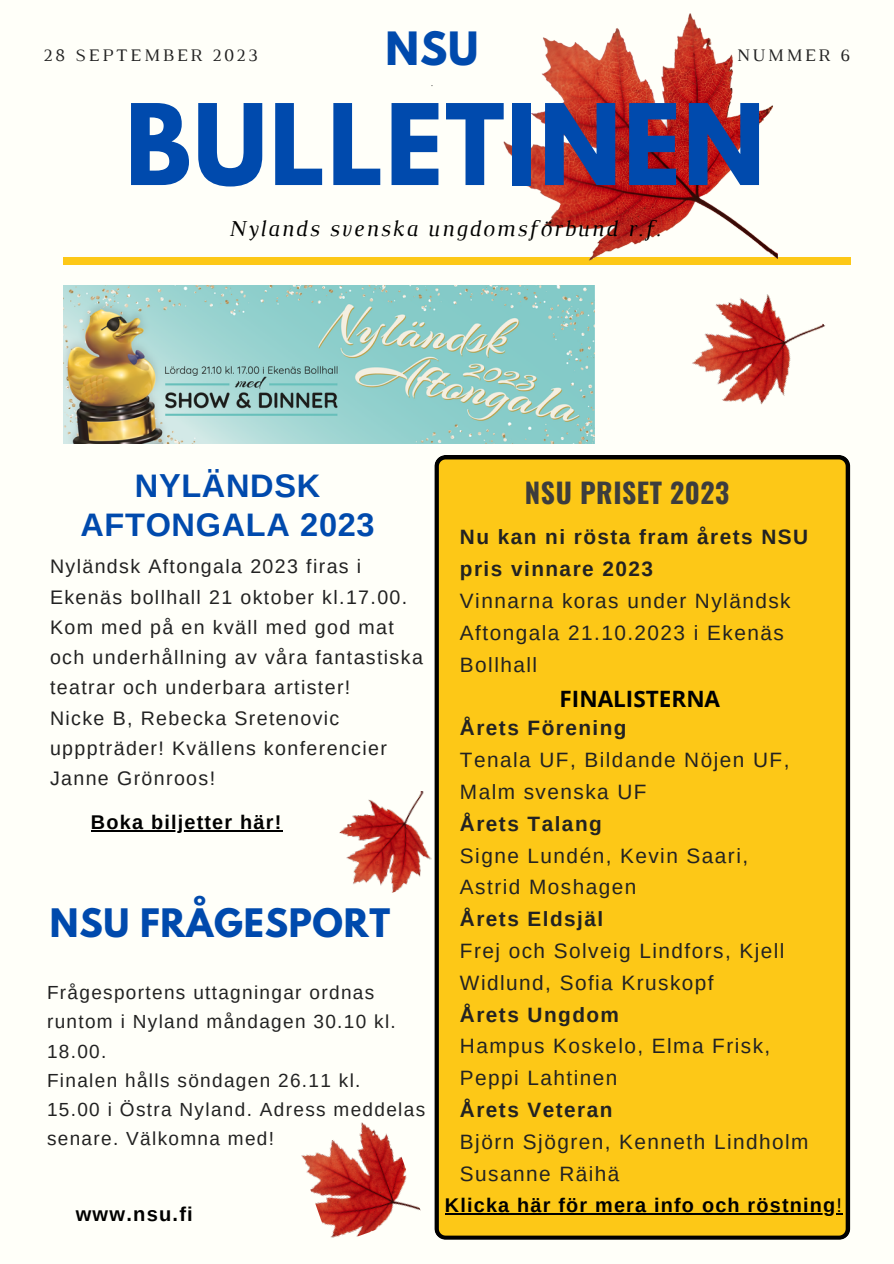
<style>
.page{position:relative;width:894px;height:1264px;background:#fff}
.page>*{position:absolute;margin:0;border:0;box-sizing:border-box;transform-origin:0 0}
.t1{font:700 99.3px "League Spartan";letter-spacing:.02em;color:#004aad}
.t2{font:700 40.65px "League Spartan";color:#004aad}
.t3{font:700 34.8px "League Spartan";letter-spacing:.02em;color:#004aad}
.t4{font:700 32.55px/38.8px "Arimo";letter-spacing:.02em;color:#004aad;text-align:center}
.t5{font:700 27.6px "Oswald";letter-spacing:.02em;color:#3d3d3d}
.t6{font:italic 23.25px "Luthier";letter-spacing:.07em;color:#000}
.t7{font:700 22.5px "Open Sans";color:#000}
.t8{font:20.7px/31.8px "Arimo";letter-spacing:.07em;color:#222}
.t9{font:700 20.7px/31.8px "Arimo";letter-spacing:.07em;color:#222}
.t10{font:700 20.1px "Arimo";letter-spacing:.06em;color:#000}
.t11{font:700 19.8px "Arimo";letter-spacing:.06em;color:#000}
.t12{font:19.65px/30.3px "Arimo";letter-spacing:.07em;color:#222}
.t13{font:19.05px/29.2px "Arimo";letter-spacing:.07em;color:#222}
.t14{font:18px "Luthier";letter-spacing:.14em;color:#222}
.t15{font:italic 9.45px "Luthier";color:#000}
.s1{font-weight:400}
</style>
<div class="page">
<div style="left:0;top:0;width:893px;height:1263px;background:#fffff9"></div>
<div style="left:434px;top:455px;width:415px;height:784px;background:#fdc817"></div>
<div style="left:63px;top:257px;width:787px;height:7px;background:#fdc817"></div>
<img style="left:63px;top:285px;width:531px;height:159px">
<img style="left:503px;top:13px;width:274px;height:248px">
<img style="left:339px;top:790px;width:96px;height:107px">
<hr style="left:91px;top:830px;width:191px;height:1px;background:#000">
<img style="left:692px;top:294px;width:134px;height:111px">
<img style="left:301px;top:1122px;width:120px;height:116px">
<hr style="left:444px;top:1213px;width:392px;height:1px;background:#000">
<p class="t14" style="left:44px;top:49px;width:215px">28 SEPTEMBER 2023</p>
<p class="t2" style="left:385px;top:29px;width:94px">NSU</p>
<p class="t15" style="left:431px;top:79px;width:4px">.</p>
<p class="t14" style="left:736px;top:49px;width:115px">NUMMER 6</p>
<p class="t1" style="left:125px;top:96px;width:641px">BULLETINEN</p>
<p class="t6" style="left:228px;top:219px;width:434px">Nylands svenska ungdomsförbund r.f.</p>
<p class="t4" style="left:80px;top:466px;width:295px">NYLÄNDSK<br>AFTONGALA 2023</p>
<p class="t12" style="left:50px;top:551px;width:374px">Nyländsk Aftongala 2023 firas i Ekenäs bollhall 21 oktober kl.17.00.<br>Kom med på en kväll med god mat och underhållning av våra fantastiska teatrar och underbara artister!</p>
<p class="t12" style="left:50px;top:702px;width:338px">Nicke B, Rebecka Sretenovic upppträder! Kvällens konferencier<br>Janne Grönroos!</p>
<p class="t11" style="left:91px;top:811px;width:192px">Boka biljetter här!</p>
<p class="t3" style="left:50px;top:906px;width:342px">NSU FRÅGESPORT</p>
<p class="t13" style="left:47px;top:977px;width:328px">Frågesportens uttagningar ordnas</p>
<p class="t13" style="left:47px;top:1007px;width:350px">runtom i Nyland måndagen 30.10 kl.</p>
<p class="t13" style="left:47px;top:1036px;width:61px">18.00.</p>
<p class="t13" style="left:47px;top:1065px;width:315px">Finalen hålls söndagen 26.11 kl.</p>
<p class="t13" style="left:47px;top:1094px;width:379px">15.00 i Östra Nyland. Adress meddelas senare. Välkomna med!</p>
<p class="t10" style="left:76px;top:1202px;width:118px">www.nsu.fi</p>
<p class="t5" style="left:525px;top:471px;width:206px">NSU PRISET 2023</p>
<p class="t9" style="left:460px;top:521px;width:349px">Nu kan ni rösta fram årets NSU pris vinnare 2023</p>
<p class="t8" style="left:460px;top:585px;width:332px">Vinnarna koras under Nyländsk<br>Aftongala 21.10.2023 i Ekenäs<br>Bollhall</p>
<p class="t7" style="left:559px;top:683px;width:162px">FINALISTERNA</p>
<p class="t9" style="left:460px;top:712px;width:168px">Årets Förening</p>
<p class="t8" style="left:460px;top:744px;width:331px">Tenala UF, Bildande Nöjen UF,<br>Malm svenska UF</p>
<p class="t9" style="left:460px;top:807px;width:143px">Årets Talang</p>
<p class="t8" style="left:460px;top:839px;width:289px">Signe Lundén, Kevin Saari,</p>
<p class="t8" style="left:460px;top:871px;width:178px">Astrid Moshagen</p>
<p class="t9" style="left:460px;top:903px;width:145px">Årets Eldsjäl</p>
<p class="t8" style="left:460px;top:934px;width:326px">Frej och Solveig Lindfors, Kjell<br>Widlund, Sofia Kruskopf</p>
<p class="t9" style="left:460px;top:998px;width:161px">Årets Ungdom</p>
<p class="t8" style="left:460px;top:1030px;width:312px">Hampus Koskelo, Elma Frisk,<br>Peppi Lahtinen</p>
<p class="t9" style="left:460px;top:1093px;width:154px">Årets Veteran</p>
<p class="t8" style="left:460px;top:1125px;width:350px">Björn Sjögren, Kenneth Lindholm</p>
<p class="t8" style="left:460px;top:1157px;width:161px">Susanne Räihä</p>
<p class="t11" style="left:444px;top:1194px;width:398px">Klicka här för mera info och röstning<span class="s1">!</span></p>
</div>
